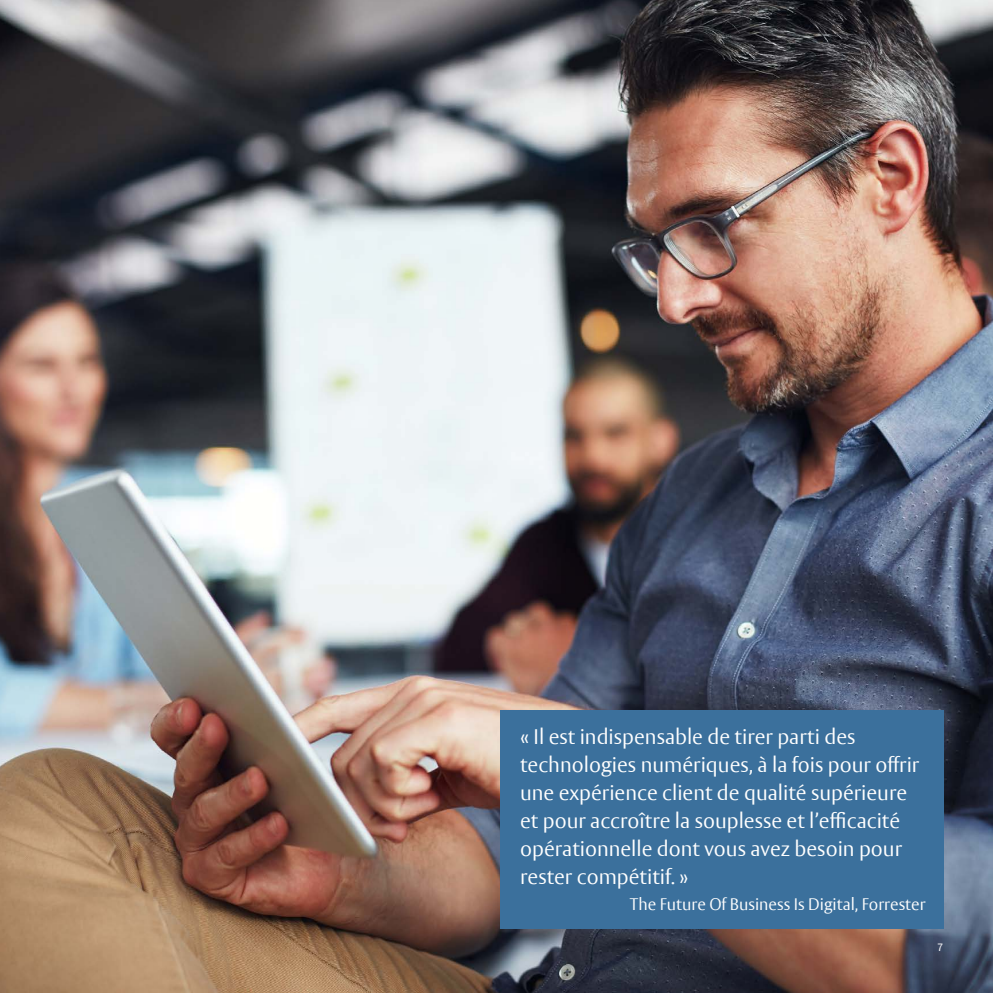
<style>
.page{position:relative;width:993px;height:993px;background:#fff}
.page>*{position:absolute;margin:0;border:0;box-sizing:border-box;transform-origin:0 0}
.t1{font:300 21px/28px "ASSA Vesta";color:#fff}
.Vesta_Light_9_5_12{font:300 16.62px "ASSA Vesta";color:#fff}
._5_Captions{font:10.5px "ASSA Vesta";color:#fff}
</style>
<div class="page">
<img style="left:0;top:0;width:992px;height:992px">
<div style="left:499px;top:709px;width:444px;height:219px;background:#3b709c"></div>
<p class="t1" style="left:520px;top:723px;width:400px">« Il est indispensable de tirer parti des technologies numériques, à la fois pour offrir une expérience client de qualité supérieure et pour accroître la souplesse et l’efficacité opérationnelle dont vous avez besoin pour rester compétitif. »</p>
<p class="Vesta_Light_9_5_12" style="left:629px;top:894px;width:297px">The Future Of Business Is Digital, Forrester</p>
<p class="_5_Captions" style="left:937px;top:941px;width:7px">7</p>
</div>
